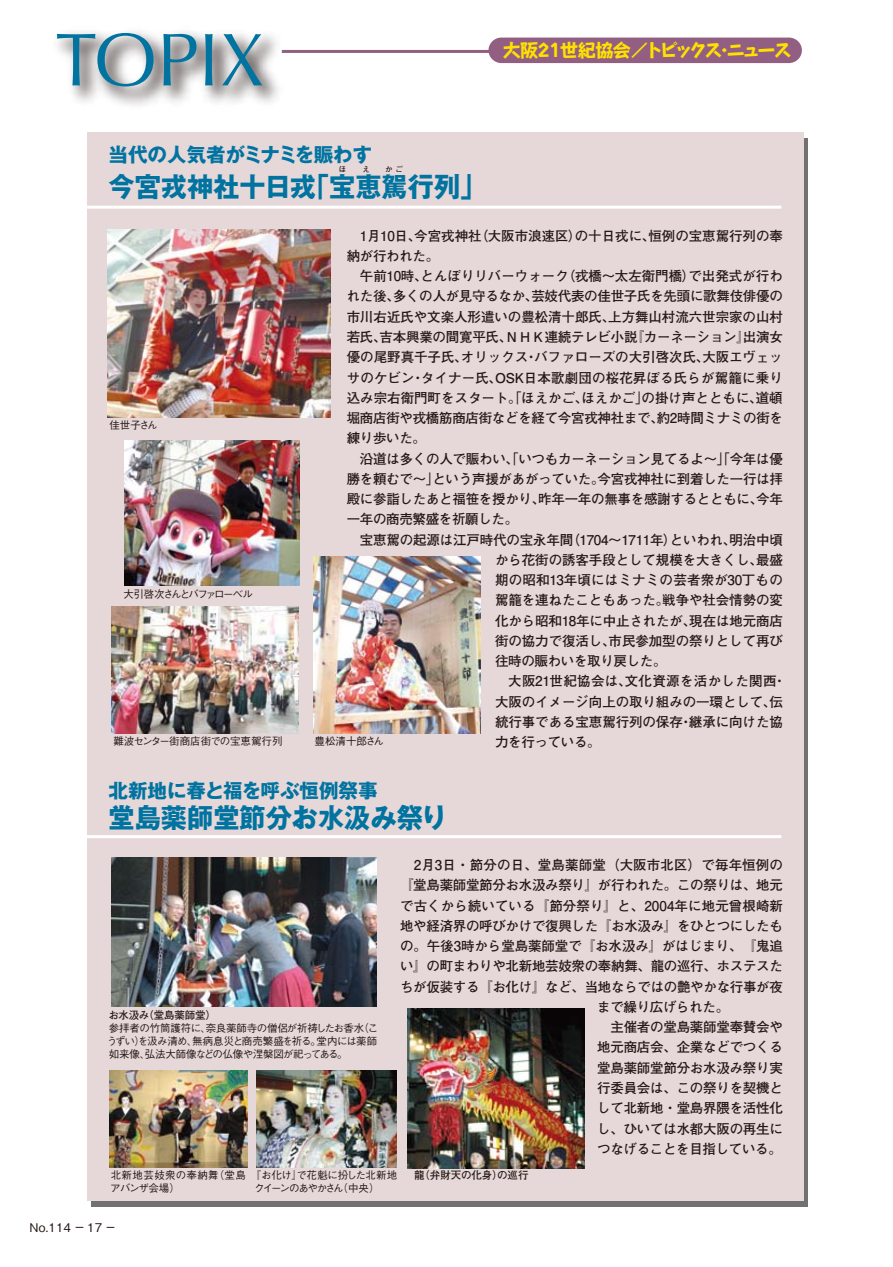
<style>
.page{position:relative;width:893px;height:1267px;background:#fff}
.page>*{position:absolute;margin:0;border:0;box-sizing:border-box;transform-origin:0 0}
.t1{font:700 27px "Gothic MB101 Pro";color:#0073a1}
.t2{font:700 19.5px "Gothic MB101 Pro";color:#0073a1}
.t3{font:700 18px "Take Std";letter-spacing:-.06em;color:#ffe100}
.t4{font:700 13.5px "Futo Go B101 Pro";letter-spacing:-.02em;color:#231815}
.t5{font:700 13.5px "Futo Go B101 Pro";color:#231815}
.t6{font:700 13.5px "Futo Go B101 Pro";letter-spacing:.01em;color:#231815}
.t7{font:700 13.5px "Futo Go B101 Pro";letter-spacing:.005em;color:#231815}
.t8{font:700 13.5px "Futo Go B101 Pro";letter-spacing:.015em;color:#231815}
.t9{font:700 13.5px "Futo Go B101 Pro";letter-spacing:.025em;color:#231815}
.t10{font:500 12px "Gothic BBB Pro";color:#231815}
.t11{font:500 10.5px/12.8px "Gothic BBB Pro";letter-spacing:-.04em;color:#231815}
.t12{font:500 10.5px/12.8px "Gothic BBB Pro";letter-spacing:.005em;color:#231815}
.t13{font:500 10.5px "Gothic BBB Pro";letter-spacing:-.155em;color:#231815}
.t14{font:500 10.5px "Gothic BBB Pro";letter-spacing:-.015em;color:#231815}
.t15{font:700 10.5px "Futo Go B101 Pro";letter-spacing:-.015em;color:#231815}
.t16{font:500 10.5px "Gothic BBB Pro";color:#231815}
.t17{font:700 7.5px "Futo Go B101 Pro";color:#231815}
.s1{font-family:"Futo Go B101 Pro";font-weight:700}
</style>
<div class="page">
<div style="left:87px;top:132px;width:716px;height:1068px;background:#e6d8d8"></div>
<img style="left:108px;top:229px;width:223px;height:188px">
<img style="left:111px;top:606px;width:188px;height:127px">
<img style="left:125px;top:440px;width:175px;height:145px">
<img style="left:111px;top:857px;width:266px;height:149px">
<img style="left:256px;top:1070px;width:140px;height:97px">
<img style="left:110px;top:1070px;width:137px;height:96px">
<img style="left:407px;top:1008px;width:177px;height:159px">
<hr style="left:282px;top:50px;width:419px;height:3px;background:#925f83">
<div style="left:488px;top:38px;width:314px;height:25px;background:#925f83;border-radius:13px"></div>
<img style="left:56px;top:31px;width:226px;height:74px">
<svg style="left:57px;top:33px;width:97px;height:53px"></svg>
<svg style="left:163px;top:34px;width:33px;height:51px;background:#789ead"></svg>
<svg style="left:205px;top:34px;width:8px;height:51px"></svg>
<svg style="left:222px;top:34px;width:40px;height:51px;background:#8eabb7"></svg>
<hr style="left:85px;top:206px;width:696px;height:3px;background:#fff">
<hr style="left:85px;top:835px;width:696px;height:3px;background:#fff">
<img style="left:314px;top:556px;width:167px;height:177px">
<p class="t3" style="left:503px;top:36px;width:291px">大阪21世紀協会／トピックス・ニュース</p>
<p class="t2" style="left:109px;top:138px;width:265px">当代の人気者がミナミを賑わす</p>
<p class="t1" style="left:109px;top:164px;width:379px">今宮戎神社十日戎「宝恵駕行列」</p>
<p class="t17" style="left:339px;top:163px;width:9px">ほ</p>
<p class="t17" style="left:362px;top:163px;width:9px">え</p>
<p class="t17" style="left:385px;top:163px;width:19px">かご</p>
<p class="t11" style="left:109px;top:417px;width:50px">佳世子さん</p>
<p class="t13" style="left:123px;top:585px;width:131px">大引啓次さんとバファローベル</p>
<p class="t14" style="left:113px;top:732px;width:171px">難波センター街商店街での宝恵駕行列</p>
<p class="t4" style="left:347px;top:225px;width:438px">　1月10日、今宮戎神社（大阪市浪速区）の十日戎に、恒例の宝恵駕行列の奉</p>
<p class="t4" style="left:347px;top:245px;width:94px">納が行われた。</p>
<p class="t5" style="left:347px;top:265px;width:438px">　午前10時、とんぼりリバーウォーク（戎橋～太左衛門橋）で出発式が行わ</p>
<p class="t4" style="left:347px;top:285px;width:438px">れた後、多くの人が見守るなか、芸妓代表の佳世子氏を先頭に歌舞伎俳優の</p>
<p class="t4" style="left:347px;top:306px;width:438px">市川右近氏や文楽人形遣いの豊松清十郎氏、上方舞山村流六世宗家の山村</p>
<p class="t4" style="left:347px;top:326px;width:438px">若氏、吉本興業の間寛平氏、ＮＨＫ連続テレビ小説『カーネーション』出演女</p>
<p class="t5" style="left:347px;top:346px;width:438px">優の尾野真千子氏、オリックス・バファローズの大引啓次氏、大阪エヴェッ</p>
<p class="t6" style="left:347px;top:366px;width:438px">サのケビン・タイナー氏、OSK日本歌劇団の桜花昇ぼる氏らが駕籠に乗り</p>
<p class="t5" style="left:347px;top:387px;width:438px">込み宗右衛門町をスタート。「ほえかご、ほえかご」の掛け声とともに、道頓</p>
<p class="t4" style="left:347px;top:407px;width:438px">堀商店街や戎橋筋商店街などを経て今宮戎神社まで、約2時間ミナミの街を</p>
<p class="t4" style="left:347px;top:427px;width:81px">練り歩いた。</p>
<p class="t4" style="left:347px;top:447px;width:438px">　沿道は多くの人で賑わい、「いつもカーネーション見てるよ～」「今年は優</p>
<p class="t4" style="left:347px;top:468px;width:438px">勝を頼むで～」という声援があがっていた。今宮戎神社に到着した一行は拝</p>
<p class="t4" style="left:347px;top:488px;width:438px">殿に参詣したあと福笹を授かり、昨年一年の無事を感謝するとともに、今年</p>
<p class="t4" style="left:347px;top:508px;width:173px">一年の商売繁盛を祈願した。</p>
<p class="t4" style="left:347px;top:528px;width:438px">　宝恵駕の起源は江戸時代の宝永年間（1704～1711年）といわれ、明治中頃</p>
<p class="t4" style="left:495px;top:549px;width:289px">から花街の誘客手段として規模を大きくし、最盛</p>
<p class="t8" style="left:495px;top:569px;width:289px">期の昭和13年頃にはミナミの芸者衆が30丁もの</p>
<p class="t4" style="left:495px;top:589px;width:289px">駕籠を連ねたこともあった。戦争や社会情勢の変</p>
<p class="t4" style="left:495px;top:609px;width:289px">化から昭和18年に中止されたが、現在は地元商店</p>
<p class="t4" style="left:495px;top:630px;width:289px">街の協力で復活し、市民参加型の祭りとして再び</p>
<p class="t4" style="left:495px;top:650px;width:173px">往時の賑わいを取り戻した。</p>
<p class="t9" style="left:495px;top:670px;width:293px">　大阪21世紀協会は、文化資源を活かした関西・</p>
<p class="t4" style="left:495px;top:690px;width:289px">大阪のイメージ向上の取り組みの一環として、伝</p>
<p class="t4" style="left:495px;top:711px;width:289px">統行事である宝恵駕行列の保存・継承に向けた協</p>
<p class="t4" style="left:495px;top:731px;width:107px">力を行っている。</p>
<p class="t16" style="left:315px;top:732px;width:71px">豊松清十郎さん</p>
<p class="t2" style="left:109px;top:774px;width:271px">北新地に春と福を呼ぶ恒例祭事</p>
<p class="t1" style="left:109px;top:795px;width:340px">堂島薬師堂節分お水汲み祭り</p>
<p class="t11" style="left:107px;top:1007px;width:273px"><span class="s1">お水汲み（堂島薬師堂）<br></span>参拝者の竹筒護符に、奈良薬師寺の僧侶が祈祷したお香水（こうずい）を汲み清め、無病息災と商売繁盛を祈る。堂内には薬師如来像、弘法大師像などの仏像や涅槃図が祀ってある。</p>
<p class="t6" style="left:400px;top:854px;width:384px">　2月3日・節分の日、堂島薬師堂（大阪市北区）で毎年恒例の</p>
<p class="t4" style="left:400px;top:874px;width:384px">『堂島薬師堂節分お水汲み祭り』が行われた。この祭りは、地元</p>
<p class="t7" style="left:400px;top:894px;width:384px">で古くから続いている『節分祭り』と、2004年に地元曾根崎新</p>
<p class="t4" style="left:400px;top:914px;width:384px">地や経済界の呼びかけで復興した『お水汲み』をひとつにしたも</p>
<p class="t4" style="left:400px;top:935px;width:384px">の。午後3時から堂島薬師堂で『お水汲み』がはじまり、『鬼追</p>
<p class="t4" style="left:400px;top:955px;width:384px">い』の町まわりや北新地芸妓衆の奉納舞、龍の巡行、ホステスた</p>
<p class="t4" style="left:400px;top:975px;width:384px">ちが仮装する『お化け』など、当地ならではの艶やかな行事が夜</p>
<p class="t4" style="left:597px;top:995px;width:133px">まで繰り広げられた。</p>
<p class="t4" style="left:597px;top:1016px;width:187px">　主催者の堂島薬師堂奉賛会や</p>
<p class="t4" style="left:597px;top:1036px;width:187px">地元商店会、企業などでつくる</p>
<p class="t4" style="left:597px;top:1056px;width:187px">堂島薬師堂節分お水汲み祭り実</p>
<p class="t4" style="left:597px;top:1076px;width:187px">行委員会は、この祭りを契機と</p>
<p class="t4" style="left:597px;top:1097px;width:187px">して北新地・堂島界隈を活性化</p>
<p class="t4" style="left:597px;top:1117px;width:187px">し、ひいては水都大阪の再生に</p>
<p class="t4" style="left:597px;top:1137px;width:186px">つなげることを目指している。</p>
<p class="t12" style="left:110px;top:1167px;width:289px">北新地芸妓衆の奉納舞（堂島『お化け』で花魁に扮した北新地アバンザ会場）</p>
<p class="t13" style="left:254px;top:1179px;width:127px">クイーンのあやかさん（中央）</p>
<p class="t10" style="left:30px;top:1217px;width:87px">No.114 一 17 一</p>
<p class="t15" style="left:414px;top:1166px;width:116px">龍（弁財天の化身）の巡行</p>
</div>
